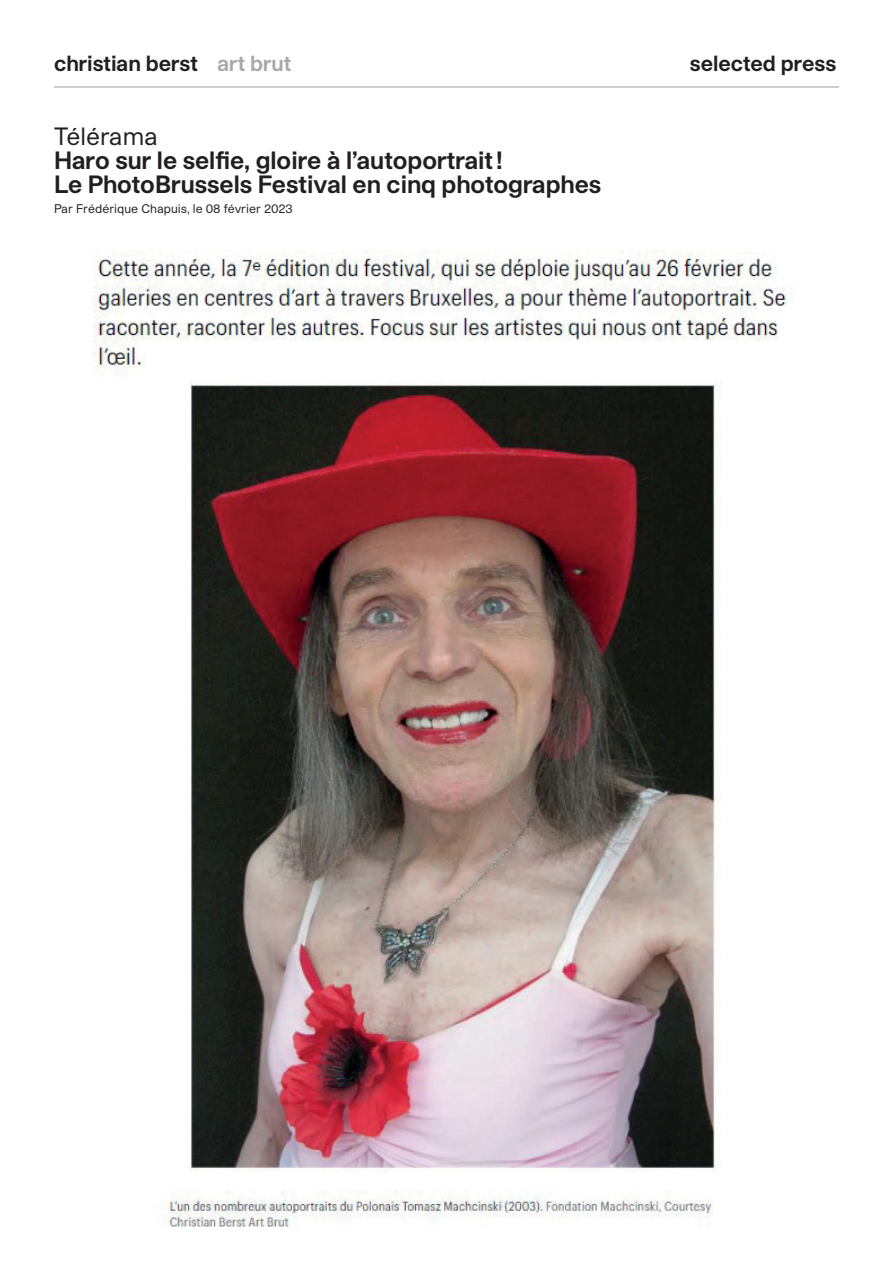
<style>
.page{position:relative;width:893px;height:1263px;background:#fff}
.page>*{position:absolute;margin:0;border:0;box-sizing:border-box;transform-origin:0 0}
.t1{font:700 24px/24px "Studio Pro GCB";color:#231f20}
.t2{font:24px "Studio Pro GCB";color:#231f20}
.t3{font:700 21px "Studio Pro GCB";color:#231f20}
.t4{font:12px "Studio Pro GCB";color:#231f20}
.s1{color:#a8a9ad}
</style>
<div class="page">
<hr style="left:54px;top:86px;width:785px;height:2px;background:#a8a9ad">
<img style="left:93px;top:251px;width:702px;height:126px">
<img style="left:154px;top:362px;width:585px;height:865px">
<p class="t3" style="left:54px;top:49px;width:239px">christian berst <span class="s1">art brut</span></p>
<p class="t3" style="left:690px;top:49px;width:148px">selected press</p>
<p class="t2" style="left:54px;top:122px;width:105px">Télérama</p>
<p class="t1" style="left:54px;top:148px;width:549px">Haro sur le selfie, gloire à l’autoportrait!<br>Le PhotoBrussels Festival en cinq photographes</p>
<p class="t4" style="left:54px;top:201px;width:240px">Par Frédérique Chapuis, le 08 février 2023</p>
</div>
